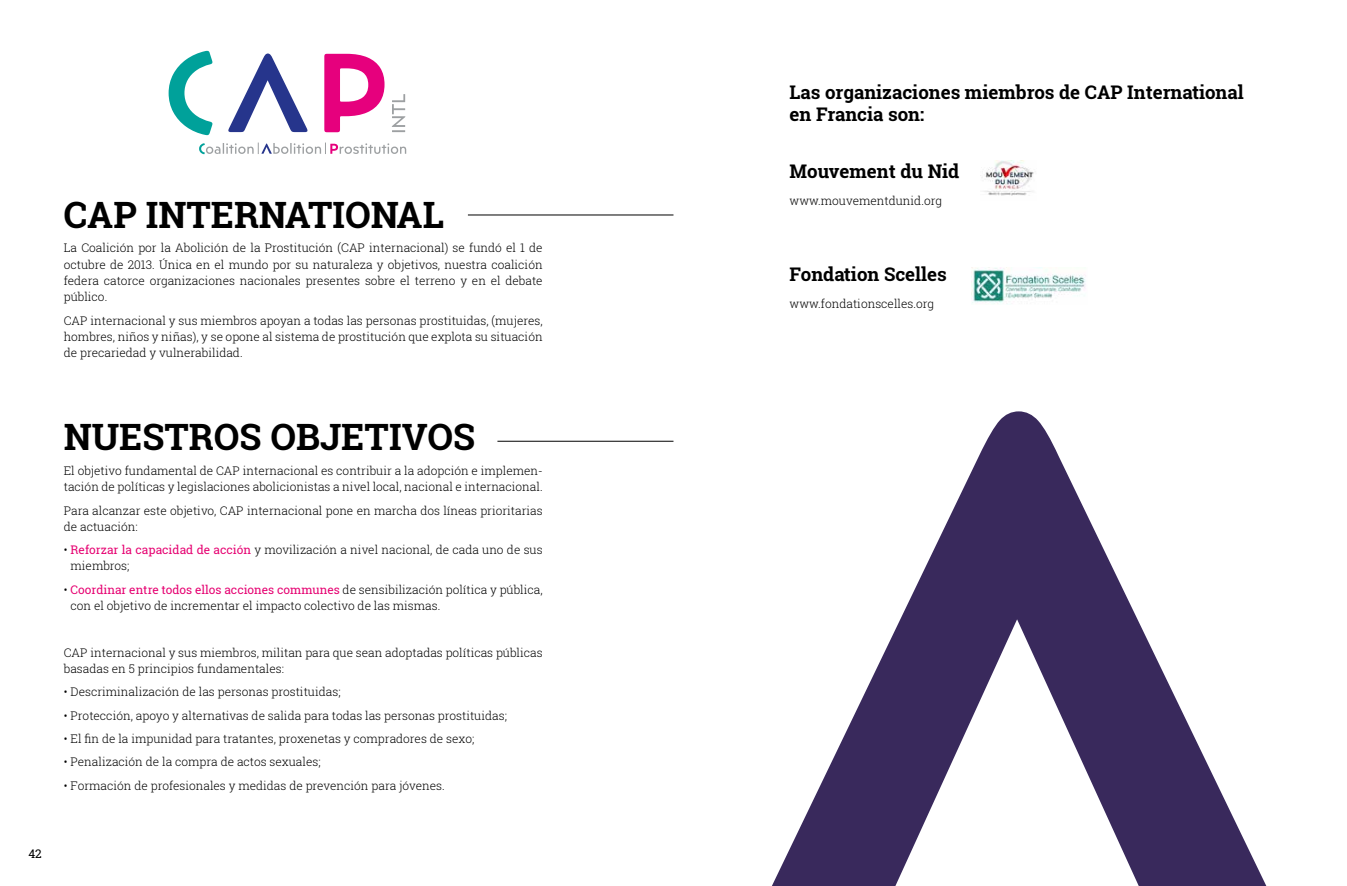
<style>
.page{position:relative;width:1347px;height:886px;background:#fff}
.page>*{position:absolute;margin:0;border:0;box-sizing:border-box;transform-origin:0 0}
.t1{font:700 36.25px "Roboto Slab";color:#000}
.t2{font:700 18.75px/22.5px "Roboto Slab";color:#000}
.t3{font:300 11.88px/16.2px "Roboto Slab";color:#000}
.t4{font:11.88px "Roboto Slab";color:#000}
.s1{font-weight:400;color:#e60071}
</style>
<div class="page">
<hr style="left:468px;top:215px;width:205px;height:1px;background:#000">
<hr style="left:497px;top:441px;width:176px;height:1px;background:#000">
<svg style="left:228px;top:54px;width:79px;height:78px"></svg>
<svg style="left:169px;top:51px;width:43px;height:84px"></svg>
<svg style="left:324px;top:54px;width:60px;height:78px"></svg>
<svg style="left:392px;top:94px;width:13px;height:38px"></svg>
<svg style="left:199px;top:143px;width:207px;height:11px"></svg>
<img style="left:982px;top:160px;width:52px;height:36px">
<img style="left:971px;top:268px;width:115px;height:36px">
<svg style="left:772px;top:411px;width:495px;height:475px"></svg>
<h1 class="t1" style="left:64px;top:190px;width:382px">CAP INTERNATIONAL</h1>
<p class="t3" style="left:64px;top:240px;width:480px;text-align:justify">La Coalición por la Abolición de la Prostitución (CAP internacional) se fundó el 1 de octubre de 2013. Única en el mundo por su naturaleza y objetivos, nuestra coalición federa catorce organizaciones nacionales presentes sobre el terreno y en el debate público.</p>
<p class="t3" style="left:64px;top:312px;width:480px;text-align:justify">CAP internacional y sus miembros apoyan a todas las personas prostituidas, (mujeres, hombres, niños y niñas), y se opone al sistema de prostitución que explota su situación de precariedad y vulnerabilidad.</p>
<h1 class="t1" style="left:64px;top:412px;width:413px">NUESTROS OBJETIVOS</h1>
<p class="t3" style="left:64px;top:462px;width:480px">El objetivo fundamental de CAP internacional es contribuir a la adopción e implemen&shy;tación de políticas y legislaciones abolicionistas a nivel local, nacional e internacional.</p>
<p class="t3" style="left:64px;top:502px;width:480px">Para alcanzar este objetivo, CAP internacional pone en marcha dos líneas prioritarias de actuación:</p>
<p class="t3" style="left:71px;top:541px;width:473px;text-indent:-7px">• <span class="s1">Reforzar la capacidad de acción</span> y movilización a nivel nacional, de cada uno de sus miembros;</p>
<p class="t3" style="left:71px;top:581px;width:473px;text-indent:-7px">• <span class="s1">Coordinar entre todos ellos acciones communes</span> de sensibilización política y pública, con el objetivo de incrementar el impacto colectivo de las mismas.</p>
<p class="t3" style="left:64px;top:644px;width:480px">CAP internacional y sus miembros, militan para que sean adoptadas políticas públicas basadas en 5 principios fundamentales:</p>
<p class="t3" style="left:64px;top:683px;width:278px">• Descriminalización de las personas prostituidas;</p>
<p class="t3" style="left:64px;top:707px;width:445px">• Protección, apoyo y alternativas de salida para todas las personas prostituidas;</p>
<p class="t3" style="left:64px;top:730px;width:412px">• El fin de la impunidad para tratantes, proxenetas y compradores de sexo;</p>
<p class="t3" style="left:64px;top:753px;width:258px">• Penalización de la compra de actos sexuales;</p>
<p class="t3" style="left:64px;top:777px;width:382px">• Formación de profesionales y medidas de prevención para jóvenes.</p>
<p class="t4" style="left:28px;top:845px;width:15px">42</p>
<h2 class="t2" style="left:789px;top:81px;width:456px">Las organizaciones miembros de CAP International en Francia son:</h2>
<h2 class="t2" style="left:789px;top:159px;width:171px">Mouvement du Nid</h2>
<p class="t3" style="left:789px;top:192px;width:154px">www.mouvementdunid.org</p>
<h2 class="t2" style="left:789px;top:263px;width:159px">Fondation Scelles</h2>
<p class="t3" style="left:789px;top:295px;width:146px">www.fondationscelles.org</p>
</div>
